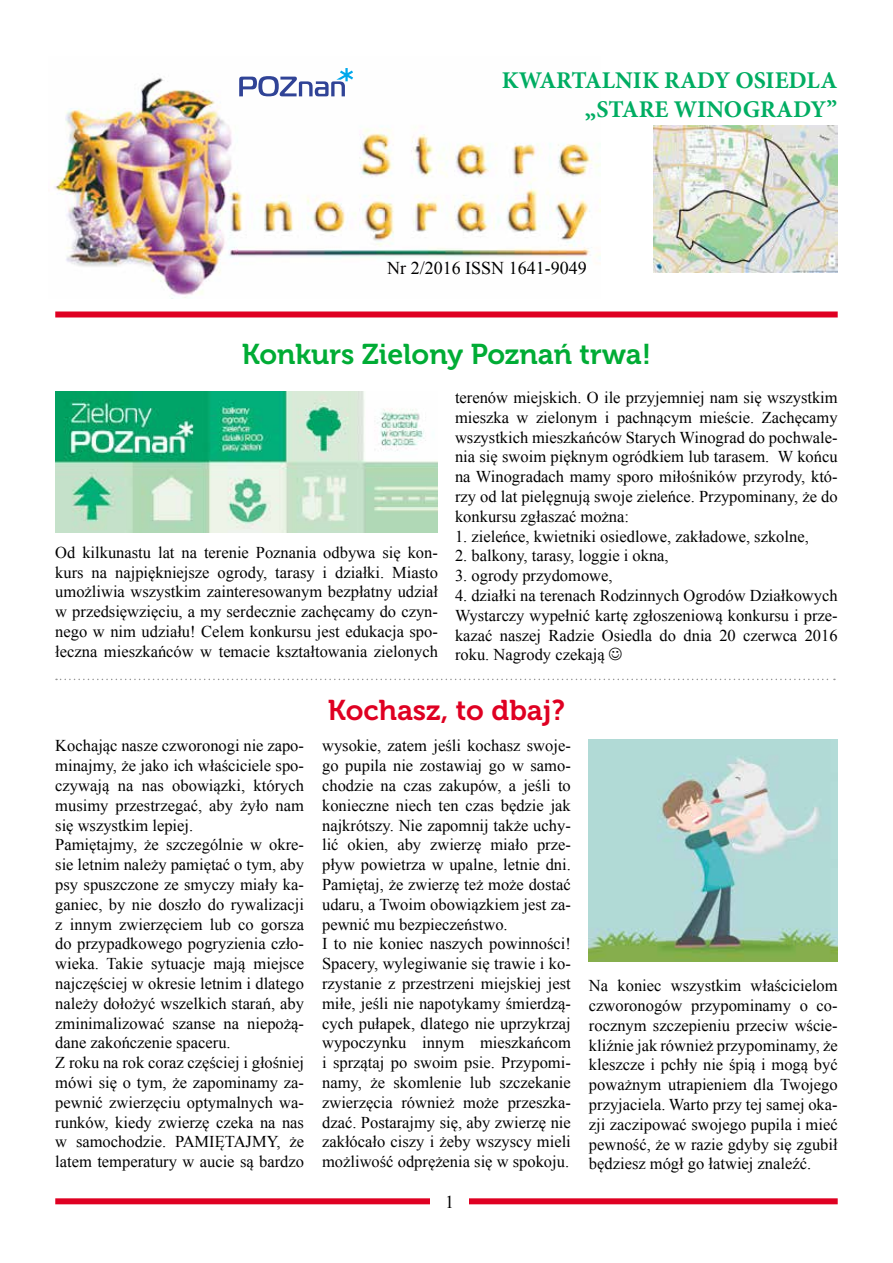
<style>
.page{position:relative;width:893px;height:1263px;background:#fff}
.page>*{position:absolute;margin:0;border:0;box-sizing:border-box;transform-origin:0 0}
.t1{font:28.5px "Museo 700";color:#00ac35}
.t2{font:28.5px "Museo 700";color:#df0022}
.t3{font:700 24px/28.8px "Minion Pro";color:#00ad62;text-align:right}
.t4{font:18px "Times New Roman";color:#000}
.t5{font:16.5px/19.8px "Times New Roman";color:#000;text-align:justify}
</style>
<div class="page">
<img style="left:52px;top:78px;width:549px;height:220px">
<div style="left:55px;top:1198px;width:783px;height:6px;background:#df0022"></div>
<div style="left:431px;top:1190px;width:38px;height:23px;background:#fff"></div>
<svg style="left:239px;top:68px;width:114px;height:28px"></svg>
<div style="left:55px;top:311px;width:783px;height:6px;background:#df0022"></div>
<img style="left:654px;top:126px;width:184px;height:146px">
<img style="left:589px;top:740px;width:249px;height:221px">
<img style="left:55px;top:391px;width:383px;height:142px">
<svg style="left:56px;top:679px;width:779px;height:1px"></svg>
<h2 class="t3" style="left:502px;top:65px;width:337px">KWARTALNIK RADY OSIEDLA „STARE WINOGRADY”</h2>
<p class="t4" style="left:387px;top:256px;width:201px">Nr 2/2016 ISSN 1641-9049</p>
<h1 class="t1" style="left:242px;top:338px;width:411px">Konkurs Zielony Poznań trwa!</h1>
<p class="t5" style="left:455px;top:387px;width:384px">terenów miejskich. O ile przyjemniej nam się wszystkim mieszka w zielonym i pachnącym mieście. Zachęcamy wszystkich mieszkańców Starych Winograd do pochwale&shy;nia się swoim pięknym ogródkiem lub tarasem. W końcu na Winogradach mamy sporo miłośników przyrody, któ&shy;rzy od lat pielęgnują swoje zieleńce. Przypominany, że do konkursu zgłaszać można:</p>
<p class="t5" style="left:455px;top:526px;width:355px">1. zieleńce, kwietniki osiedlowe, zakładowe, szkolne,</p>
<p class="t5" style="left:455px;top:546px;width:215px">2. balkony, tarasy, loggie i okna,</p>
<p class="t5" style="left:455px;top:565px;width:159px">3. ogrody przydomowe,</p>
<p class="t5" style="left:455px;top:585px;width:384px">4. działki na terenach Rodzinnych Ogrodów Działkowych Wystarczy wypełnić kartę zgłoszeniową konkursu i prze&shy;kazać naszej Radzie Osiedla do dnia 20 czerwca 2016 roku. Nagrody czekają</p>
<p class="t5" style="left:55px;top:542px;width:384px">Od kilkunastu lat na terenie Poznania odbywa się kon&shy;kurs na najpiękniejsze ogrody, tarasy i działki. Miasto umożliwia wszystkim zainteresowanym bezpłatny udział w przedsięwzięciu, a my serdecznie zachęcamy do czyn&shy;nego w nim udziału! Celem konkursu jest edukacja spo&shy;łeczna mieszkańców w temacie kształtowania zielonych</p>
<p class="t5" style="left:55px;top:736px;width:250px;text-align:left">Kochając nasze czworonogi nie zapo&shy;minajmy, że jako ich właściciele spo&shy;czywają na nas obowiązki, których musimy przestrzegać, aby żyło nam się wszystkim lepiej.<br>Pamiętajmy, że szczególnie w okre&shy;sie letnim należy pamiętać o tym, aby psy spuszczone ze smyczy miały ka&shy;ganiec, by nie doszło do rywalizacji z innym zwierzęciem lub co gorsza do przypadkowego pogryzienia czło&shy;wieka. Takie sytuacje mają miejsce najczęściej w okresie letnim i dlatego należy dołożyć wszelkich starań, aby zminimalizować szanse na niepożą&shy;dane zakończenie spaceru.<br>Z roku na rok coraz częściej i głośniej mówi się o tym, że zapominamy za&shy;pewnić zwierzęciu optymalnych wa&shy;runków, kiedy zwierzę czeka na nas w samochodzie. PAMIĘTAJMY, że latem temperatury w aucie są bardzo</p>
<h1 class="t2" style="left:328px;top:694px;width:239px">Kochasz, to dbaj?</h1>
<p class="t5" style="left:322px;top:736px;width:250px;text-align:left">wysokie, zatem jeśli kochasz swoje&shy;go pupila nie zostawiaj go w samo&shy;chodzie na czas zakupów, a jeśli to konieczne niech ten czas będzie jak najkrótszy. Nie zapomnij także uchy&shy;lić okien, aby zwierzę miało prze&shy;pływ powietrza w upalne, letnie dni.<br>Pamiętaj, że zwierzę też może dostać udaru, a Twoim obowiązkiem jest za&shy;pewnić mu bezpieczeństwo.<br>I to nie koniec naszych powinności!<br>Spacery, wylegiwanie się trawie i ko&shy;rzystanie z przestrzeni miejskiej jest miłe, jeśli nie napotykamy śmierdzą&shy;cych pułapek, dlatego nie uprzykrzaj wypoczynku innym mieszkańcom i sprzątaj po swoim psie. Przypomi&shy;namy, że skomlenie lub szczekanie zwierzęcia również może przeszka&shy;dzać. Postarajmy się, aby zwierzę nie zakłócało ciszy i żeby wszyscy mieli możliwość odprężenia się w spokoju.</p>
<p class="t4" style="left:445px;top:1189px;width:10px">1</p>
<p class="t5" style="left:589px;top:975px;width:250px">Na koniec wszystkim właścicielom czworonogów przypominamy o co&shy;rocznym szczepieniu przeciw wście&shy;kliźnie jak również przypominamy, że kleszcze i pchły nie śpią i mogą być poważnym utrapieniem dla Twojego przyjaciela. Warto przy tej samej oka&shy;zji zaczipować swojego pupila i mieć pewność, że w razie gdyby się zgubił będziesz mógł go łatwiej znaleźć.</p>
</div>
